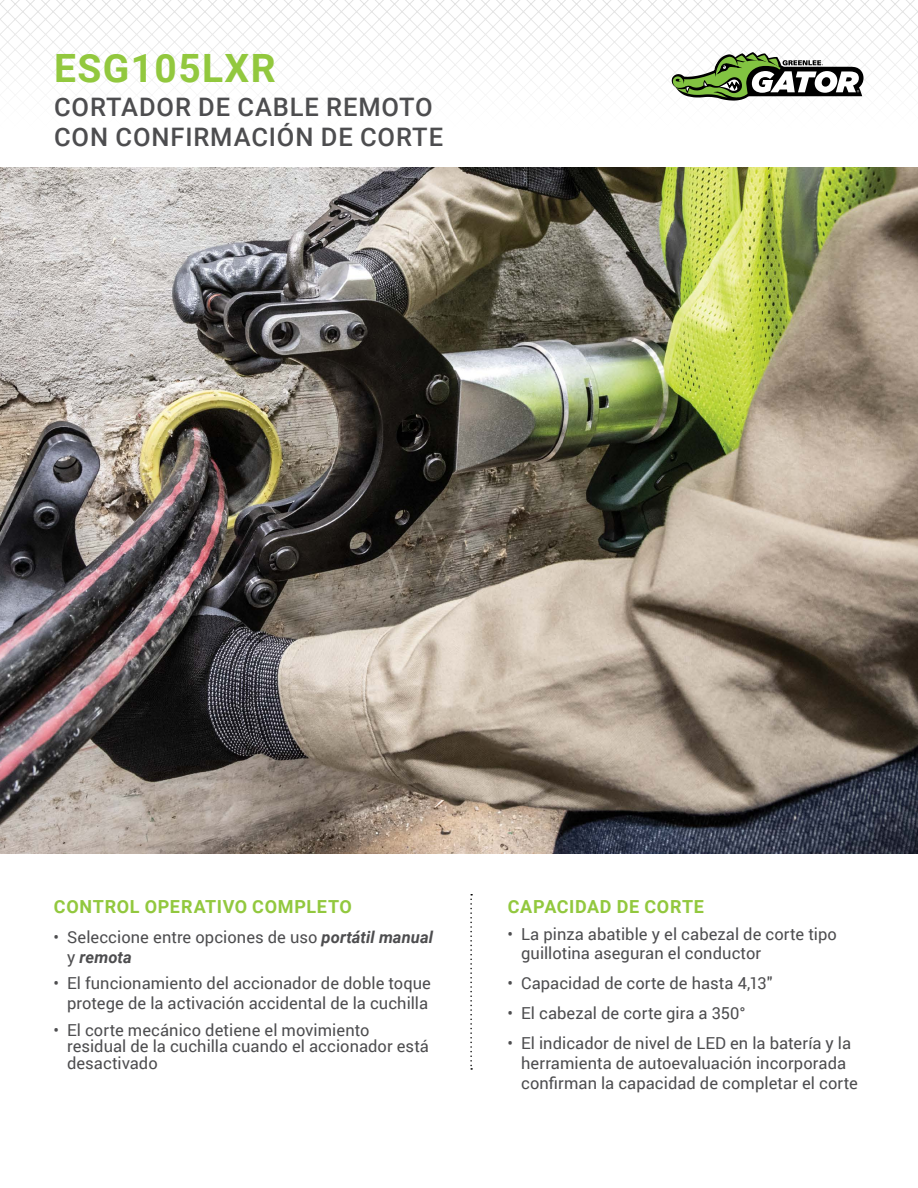
<style>
.page{position:relative;width:918px;height:1188px;background:#fff}
.page>*{position:absolute;margin:0;border:0;box-sizing:border-box;transform-origin:0 0}
.t1{font:700 39px "Roboto";letter-spacing:.035em;color:#92c83e}
.t2{font:500 25.5px/30.6px "Roboto";letter-spacing:.035em;color:#4d4d4f}
.t3{font:700 18px "Roboto";letter-spacing:.04em;color:#92c83e}
.t4{font:16.5px/19.8px "Roboto";letter-spacing:.005em;color:#4d4d4f}
.s1{font-weight:700;font-style:italic}
</style>
<div class="page">
<svg style="left:470px;top:894px;width:2px;height:176px"></svg>
<img style="left:0;top:168px;width:918px;height:685px">
<svg style="left:0;top:0;width:918px;height:82px"></svg>
<svg style="left:671px;top:50px;width:193px;height:51px"></svg>
<h1 class="t1" style="left:54px;top:41px;width:223px">ESG105LXR</h1>
<h2 class="t2" style="left:54px;top:90px;width:391px">CORTADOR DE CABLE REMOTO<br>CON CONFIRMACIÓN DE CORTE</h2>
<p class="t3" style="left:54px;top:894px;width:300px">CONTROL OPERATIVO COMPLETO</p>
<p class="t4" style="left:67px;top:926px;width:368px;text-indent:-13px">• Seleccione entre opciones de uso <span class="s1">portátil manual </span>y <span class="s1">remota</span></p>
<p class="t4" style="left:54px;top:973px;width:379px;text-align:right">• El funcionamiento del accionador de doble toque protege de la activación accidental de la cuchilla</p>
<p class="t4" style="left:67px;top:1021px;width:363px;line-height:16.5px;text-indent:-13px">• El corte mecánico detiene el movimiento residual de la cuchilla cuando el accionador está desactivado</p>
<p class="t3" style="left:508px;top:894px;width:198px">CAPACIDAD DE CORTE</p>
<p class="t4" style="left:521px;top:923px;width:317px;text-indent:-13px">• La pinza abatible y el cabezal de corte tipo guillotina aseguran el conductor</p>
<p class="t4" style="left:508px;top:973px;width:266px">• Capacidad de corte de hasta 4,13"</p>
<p class="t4" style="left:508px;top:1003px;width:240px">• El cabezal de corte gira a 350°</p>
<p class="t4" style="left:521px;top:1033px;width:338px;text-indent:-13px">• El indicador de nivel de LED en la batería y la herramienta de autoevaluación incorporada confirman la capacidad de completar el corte</p>
</div>
